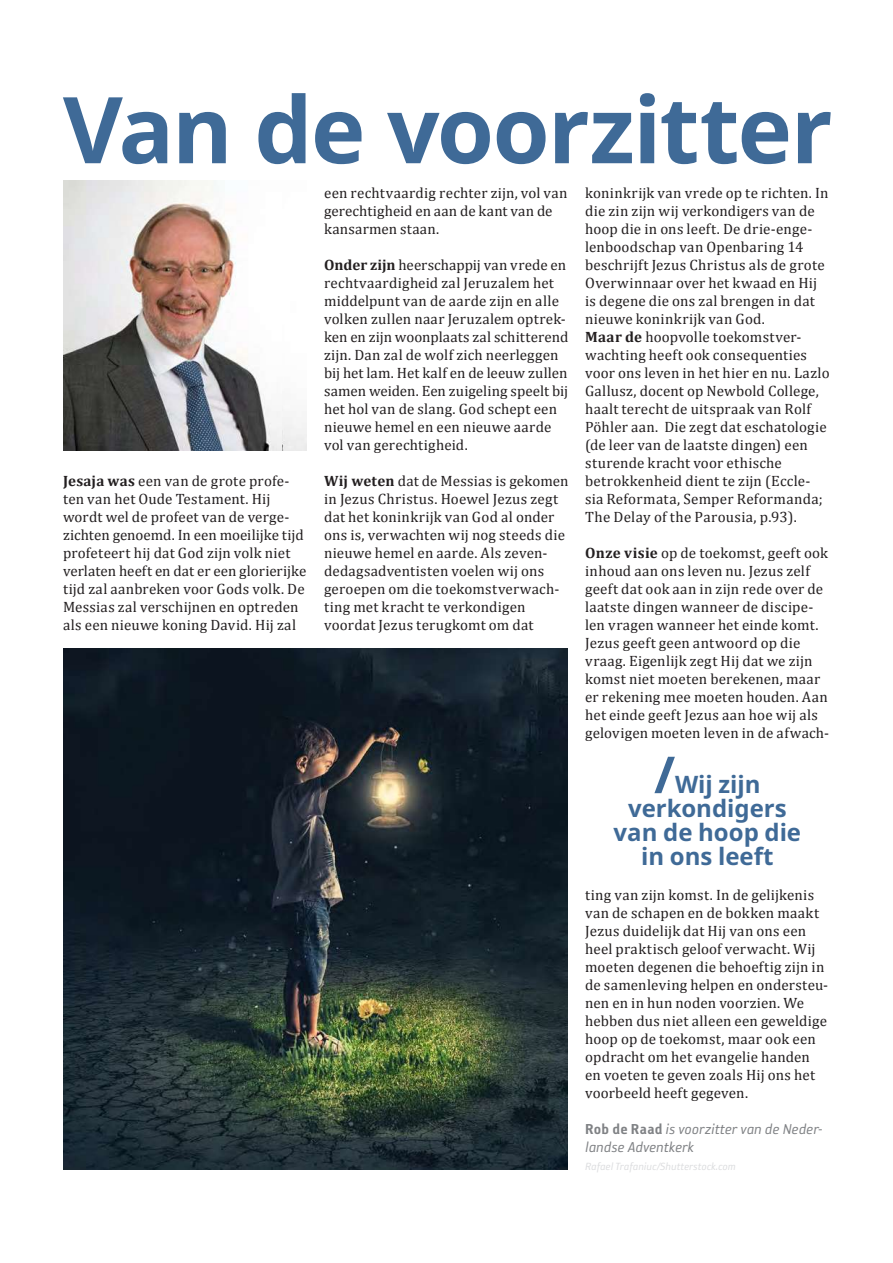
<style>
.page{position:relative;width:893px;height:1263px;background:#fff}
.page>*{position:absolute;margin:0;border:0;box-sizing:border-box;transform-origin:0 0}
.t1{font:700 92.25px "Noto Sans";letter-spacing:-.02em;color:#3f6a97}
.t2{font:700 24px/24px "Noto Sans";color:#3f6a97;text-align:center}
.t3{font:italic 16.5px/18px "Reykjavik One OT A Gauge";letter-spacing:.01em;color:#808285}
.t4{font:15px/18px "Cambria";letter-spacing:.01em;color:#231f20}
.t5{font:italic 12px "Reykjavik One OT A Gauge";letter-spacing:.005em;color:#dcdddf}
.s1{font-weight:700}
.s2{font-size:51px}
.s3{font-family:"Reykjavik One OT C Gauge";font-style:normal}
</style>
<div class="page">
<img style="left:281px;top:408px;width:25px;height:42px">
<img style="left:63px;top:180px;width:218px;height:270px">
<img style="left:63px;top:648px;width:504px;height:521px">
<h1 class="t1" style="left:63px;top:65px;width:771px">Van de voorzitter</h1>
<p class="t4" style="left:63px;top:472px;width:245px"><span class="s1">Jesaja was</span> een van de grote profe&shy;ten van het Oude Testament. Hij wordt wel de profeet van de verge&shy;zichten genoemd. In een moeilijke tijd profeteert hij dat God zijn volk niet verlaten heeft en dat er een glorierijke tijd zal aanbreken voor Gods volk. De Messias zal verschijnen en optreden als een nieuwe koning David. Hij zal</p>
<p class="t4" style="left:324px;top:184px;width:245px">een rechtvaardig rechter zijn, vol van gerechtigheid en aan de kant van de kansarmen staan.</p>
<p class="t4" style="left:324px;top:256px;width:246px"><span class="s1">Onder zijn</span> heerschappij van vrede en rechtvaardigheid zal Jeruzalem het middelpunt van de aarde zijn en alle volken zullen naar Jeruzalem optrek&shy;ken en zijn woonplaats zal schitterend zijn. Dan zal de wolf zich neerleggen bij het lam. Het kalf en de leeuw zullen samen weiden. Een zuigeling speelt bij het hol van de slang. God schept een nieuwe hemel en een nieuwe aarde vol van gerechtigheid.</p>
<p class="t4" style="left:324px;top:472px;width:246px"><span class="s1">Wij weten</span> dat de Messias is gekomen in Jezus Christus. Hoewel Jezus zegt dat het koninkrijk van God al onder ons is, verwachten wij nog steeds die nieuwe hemel en aarde. Als zeven&shy;dedagsadventisten voelen wij ons geroepen om die toekomstverwach&shy;ting met kracht te verkondigen voordat Jezus terugkomt om dat</p>
<p class="t4" style="left:585px;top:184px;width:246px">koninkrijk van vrede op te richten. In die zin zijn wij verkondigers van de hoop die in ons leeft. De drie-enge&shy;lenboodschap van Openbaring 14 beschrijft Jezus Christus als de grote Overwinnaar over het kwaad en Hij is degene die ons zal brengen in dat nieuwe koninkrijk van God.<br><span class="s1">Maar de</span> hoopvolle toekomstver&shy;wachting heeft ook consequenties voor ons leven in het hier en nu. Lazlo Gallusz, docent op Newbold College, haalt terecht de uitspraak van Rolf Pöhler aan. Die zegt dat eschatologie (de leer van de laatste dingen) een sturende kracht voor ethische betrokkenheid dient te zijn (Eccle&shy;sia Reformata, Semper Reformanda; The Delay of the Parousia, p.93).</p>
<p class="t4" style="left:585px;top:544px;width:246px"><span class="s1">Onze visie</span> op de toekomst, geeft ook inhoud aan ons leven nu. Jezus zelf geeft dat ook aan in zijn rede over de laatste dingen wanneer de discipe&shy;len vragen wanneer het einde komt.<br>Jezus geeft geen antwoord op die vraag. Eigenlijk zegt Hij dat we zijn komst niet moeten berekenen, maar er rekening mee moeten houden. Aan het einde geeft Jezus aan hoe wij als gelovigen moeten leven in de afwach-</p>
<h2 class="t2" style="left:614px;top:772px;width:189px"><span class="s2">/</span>Wij zijn verkondigers van de hoop die in ons leeft</h2>
<p class="t4" style="left:585px;top:886px;width:245px">ting van zijn komst. In de gelijkenis van de schapen en de bokken maakt Jezus duidelijk dat Hij van ons een heel praktisch geloof verwacht. Wij moeten degenen die behoeftig zijn in de samenleving helpen en ondersteu&shy;nen en in hun noden voorzien. We hebben dus niet alleen een geweldige hoop op de toekomst, maar ook een opdracht om het evangelie handen en voeten te geven zoals Hij ons het voorbeeld heeft gegeven.</p>
<p class="t3" style="left:585px;top:1120px;width:239px"><span class="s3">Rob de Raad</span> is voorzitter van de Neder&shy;landse Adventkerk</p>
<p class="t5" style="left:585px;top:1160px;width:152px">Rafael Trafaniuc/Shutterstock.com</p>
</div>
